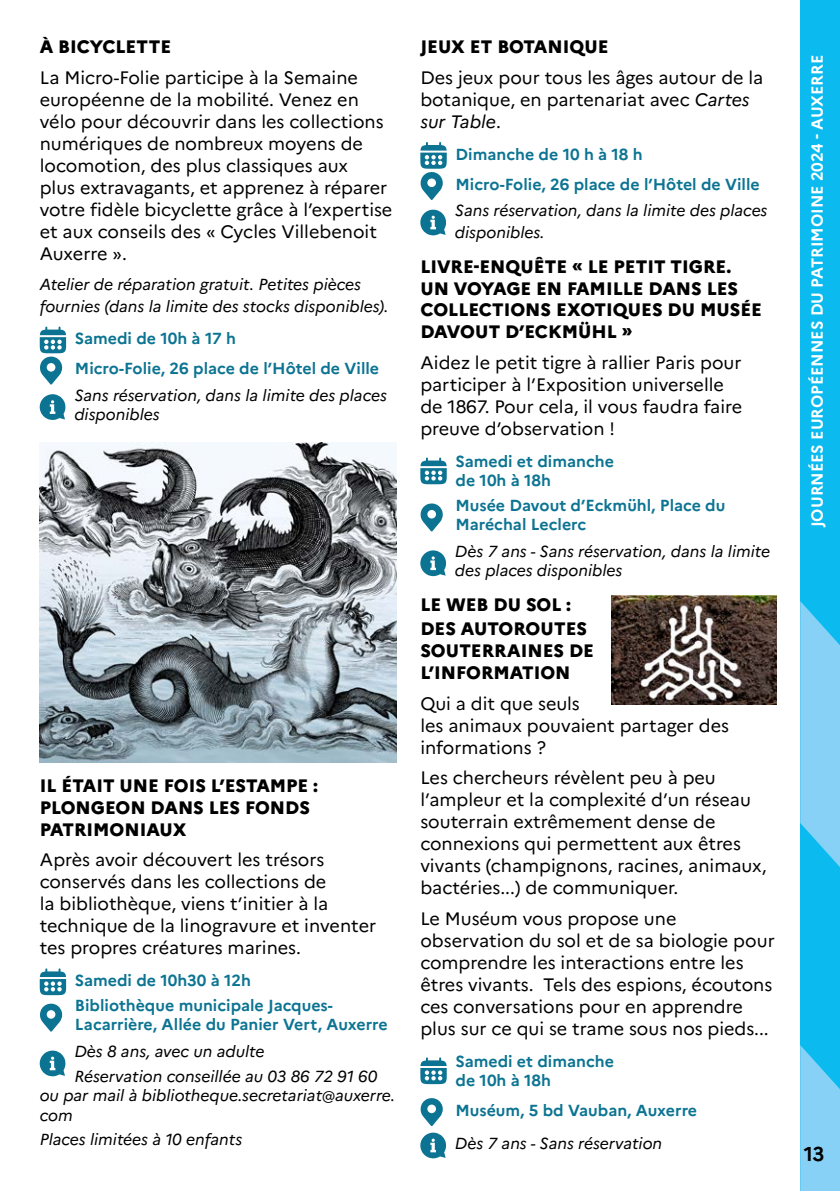
<style>
.page{position:relative;width:840px;height:1191px;background:#fff}
.page>*{position:absolute;margin:0;border:0;box-sizing:border-box;transform-origin:0 0}
.t1{font:700 20px "Marianne";color:#000}
.t2{font:18px/22px "Marianne";color:#000}
.t3{font:800 18px/21.8px "Marianne";color:#000}
.t4{font:italic 16px/19.2px "Marianne";color:#000}
.t5{font:700 16px/19.2px "Marianne";color:#0c7492}
.t6{font:700 16px "Marianne";color:#fff}
.s1{font-style:italic}
</style>
<div class="page">
<div style="left:799px;top:0;width:40px;height:1191px;background:#0bbbef"></div>
<svg style="left:799px;top:565px;width:40px;height:626px"></svg>
<svg style="left:40px;top:326px;width:26px;height:58px"></svg>
<svg style="left:40px;top:394px;width:26px;height:26px"></svg>
<img style="left:40px;top:442px;width:356px;height:321px">
<svg style="left:40px;top:968px;width:26px;height:27px"></svg>
<svg style="left:40px;top:1003px;width:22px;height:28px"></svg>
<svg style="left:40px;top:1050px;width:26px;height:26px"></svg>
<svg style="left:420px;top:142px;width:26px;height:58px"></svg>
<svg style="left:420px;top:210px;width:26px;height:25px"></svg>
<svg style="left:420px;top:457px;width:26px;height:27px"></svg>
<svg style="left:420px;top:503px;width:22px;height:28px"></svg>
<svg style="left:420px;top:550px;width:26px;height:26px"></svg>
<svg style="left:420px;top:1057px;width:26px;height:27px"></svg>
<svg style="left:420px;top:1098px;width:22px;height:28px"></svg>
<svg style="left:420px;top:1132px;width:26px;height:26px"></svg>
<img style="left:611px;top:595px;width:165px;height:110px">
<p class="t3" style="left:40px;top:34px;width:133px">À BICYCLETTE</p>
<p class="t2" style="left:40px;top:65px;width:354px">La Micro-Folie participe à la Semaine européenne de la mobilité. Venez en vélo pour découvrir dans les collections numériques de nombreux moyens de locomotion, des plus classiques aux<br>plus extravagants, et apprenez à réparer votre fidèle bicyclette grâce à l’expertise et aux conseils des « Cycles Villebenoit Auxerre ».</p>
<p class="t4" style="left:40px;top:272px;width:350px;line-height:22px">Atelier de réparation gratuit. Petites pièces fournies (dans la limite des stocks disponibles).</p>
<p class="t5" style="left:75px;top:323px;width:305px;line-height:29.6px">Samedi de 10h à 17 h<br>Micro-Folie, 26 place de l’Hôtel de Ville</p>
<p class="t4" style="left:74px;top:384px;width:314px">Sans réservation, dans la limite des places disponibles</p>
<p class="t3" style="left:40px;top:773px;width:280px">IL ÉTAIT UNE FOIS L’ESTAMPE :<br>PLONGEON DANS LES FONDS<br>PATRIMONIAUX</p>
<p class="t2" style="left:40px;top:847px;width:338px">Après avoir découvert les trésors conservés dans les collections de<br>la bibliothèque, viens t’initier à la technique de la linogravure et inventer tes propres créatures marines.</p>
<p class="t5" style="left:75px;top:967px;width:259px;line-height:24.8px">Samedi de 10h30 à 12h<br>Bibliothèque municipale Jacques-</p>
<p class="t5" style="left:75px;top:1013px;width:314px">Lacarrière, Allée du Panier Vert, Auxerre</p>
<p class="t4" style="left:74px;top:1037px;width:304px;line-height:24.8px">Dès 8 ans, avec un adulte<br>Réservation conseillée au 03 86 72 91 60</p>
<p class="t4" style="left:40px;top:1084px;width:356px">ou par mail à bibliotheque.secretariat@auxerre. com</p>
<p class="t4" style="left:40px;top:1128px;width:204px">Places limitées à 10 enfants</p>
<p class="t3" style="left:420px;top:34px;width:189px">JEUX ET BOTANIQUE</p>
<p class="t2" style="left:420px;top:65px;width:344px">Des jeux pour tous les âges autour de la botanique, en partenariat avec <span class="s1">Cartes sur Table</span>.</p>
<p class="t5" style="left:455px;top:138px;width:305px;line-height:29.6px">Dimanche de 10 h à 18 h<br>Micro-Folie, 26 place de l’Hôtel de Ville</p>
<p class="t4" style="left:454px;top:198px;width:314px;line-height:21.6px">Sans réservation, dans la limite des places disponibles.</p>
<p class="t3" style="left:420px;top:254px;width:343px">LIVRE-ENQUÊTE « LE PETIT TIGRE.<br>UN VOYAGE EN FAMILLE DANS LES<br>COLLECTIONS EXOTIQUES DU MUSÉE<br>DAVOUT D’ECKMÜHL »</p>
<p class="t2" style="left:420px;top:350px;width:323px">Aidez le petit tigre à rallier Paris pour participer à l’Exposition universelle de 1867. Pour cela, il vous faudra faire preuve d’observation !</p>
<p class="t5" style="left:455px;top:450px;width:160px">Samedi et dimanche de 10h à 18h</p>
<p class="t5" style="left:455px;top:494px;width:271px">Musée Davout d’Eckmühl, Place du<br>Maréchal Leclerc</p>
<p class="t4" style="left:454px;top:540px;width:316px">Dès 7 ans - Sans réservation, dans la limite des places disponibles</p>
<p class="t3" style="left:420px;top:591px;width:168px;line-height:24px">LE WEB DU SOL :<br>DES AUTOROUTES</p>
<p class="t3" style="left:420px;top:638px;width:175px">SOUTERRAINES DE<br>L’INFORMATION</p>
<p class="t2" style="left:420px;top:690px;width:310px">Qui a dit que seuls<br>les animaux pouvaient partager des informations ?</p>
<p class="t2" style="left:420px;top:765px;width:348px">Les chercheurs révèlent peu à peu l’ampleur et la complexité d’un réseau souterrain extrêmement dense de connexions qui permettent aux êtres vivants (champignons, racines, animaux, bactéries...) de communiquer.</p>
<p class="t2" style="left:420px;top:905px;width:356px">Le Muséum vous propose une observation du sol et de sa biologie pour comprendre les interactions entre les êtres vivants. Tels des espions, écoutons ces conversations pour en apprendre plus sur ce qui se trame sous nos pieds...</p>
<p class="t5" style="left:455px;top:1050px;width:160px">Samedi et dimanche de 10h à 18h</p>
<p class="t5" style="left:455px;top:1099px;width:243px">Muséum, 5 bd Vauban, Auxerre</p>
<p class="t4" style="left:454px;top:1132px;width:209px">Dès 7 ans - Sans réservation</p>
<p class="t6" style="left:804px;top:527px;width:474px;rotate:-90deg">JOURNÉES EUROPÉENNES DU PATRIMOINE 2024 - AUXERRE</p>
<p class="t1" style="left:803px;top:1138px;width:22px">13</p>
</div>
